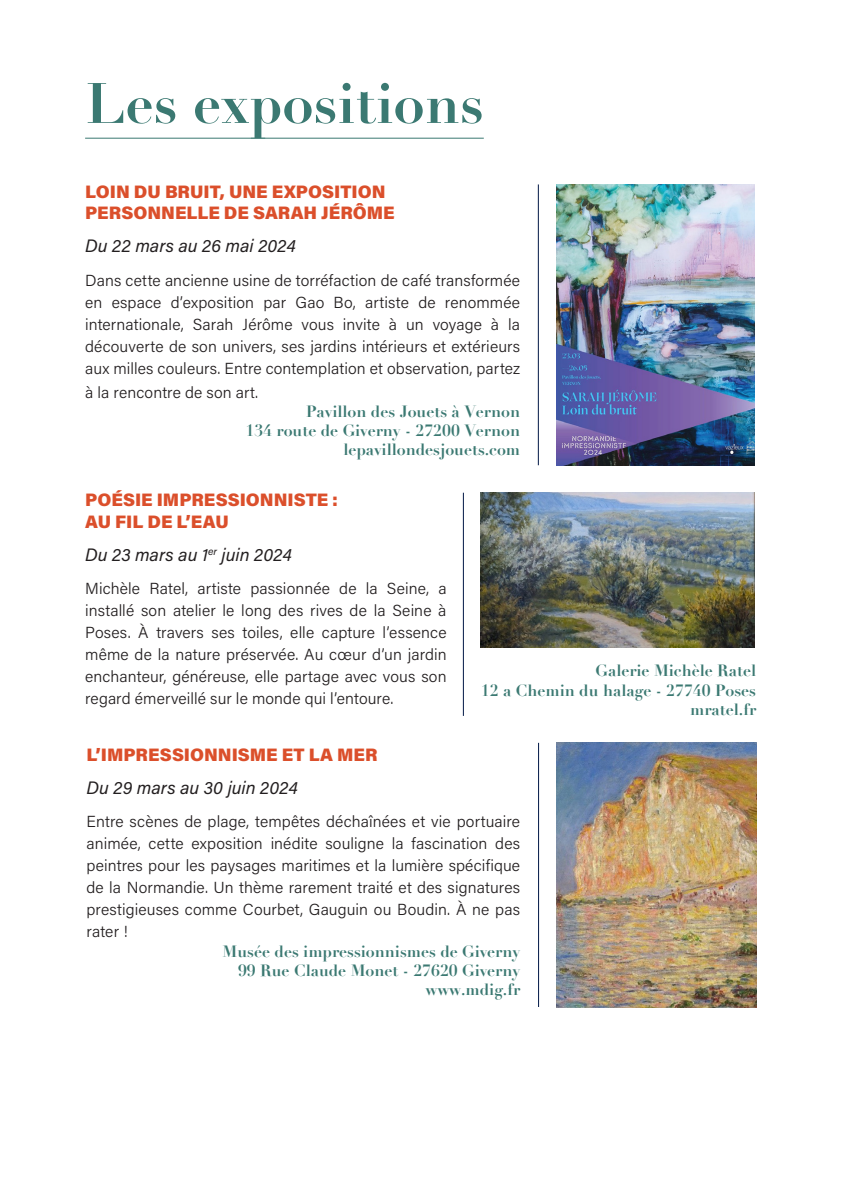
<style>
.page{position:relative;width:853px;height:1189px;background:#fff}
.page>*{position:absolute;margin:0;border:0;box-sizing:border-box;transform-origin:0 0}
.t1{font:700 56px "Didot";color:#3b7972}
.t2{font:900 18px/21.6px "Acumin Pro";color:#db4f2b}
.t3{font:italic 18px "Acumin Pro";color:#231f20}
.t4{font:300 16px/22px "Acumin Pro";letter-spacing:.01em;color:#231f20;text-align:justify}
.t5{font:700 16px "Didot";color:#3b7972}
</style>
<div class="page">
<hr style="left:538px;top:184px;width:1px;height:281px;background:#001745">
<img style="left:556px;top:184px;width:198px;height:281px">
<hr style="left:463px;top:493px;width:1px;height:223px;background:#001745">
<img style="left:480px;top:493px;width:274px;height:154px">
<hr style="left:538px;top:743px;width:1px;height:264px;background:#001745">
<img style="left:556px;top:743px;width:199px;height:264px">
<hr style="left:85px;top:138px;width:398px;height:1px;background:#3b7972">
<p class="t1" style="left:85px;top:68px;width:400px">Les expositions</p>
<p class="t2" style="left:85px;top:180px;width:311px">LOIN DU BRUIT, UNE EXPOSITION<br>PERSONNELLE DE SARAH JÉRÔME</p>
<p class="t3" style="left:85px;top:233px;width:212px">Du 22 mars au 26 mai 2024</p>
<p class="t4" style="left:85px;top:268px;width:436px">Dans cette ancienne usine de torréfaction de café transformée en espace d’exposition par Gao Bo, artiste de renommée internationale, Sarah Jérôme vous invite à un voyage à la découverte de son univers, ses jardins intérieurs et extérieurs aux milles couleurs. Entre contemplation et observation, partez</p>
<p class="t4" style="left:85px;top:380px;width:174px">à la rencontre de son art.</p>
<p class="t5" style="left:306px;top:401px;width:215px">Pavillon des Jouets à Vernon</p>
<p class="t5" style="left:245px;top:420px;width:276px">134 route de Giverny - 27200 Vernon</p>
<p class="t5" style="left:343px;top:439px;width:178px">lepavillondesjouets.com</p>
<p class="t2" style="left:85px;top:488px;width:254px">POÉSIE IMPRESSIONNISTE :<br>AU FIL DE L’EAU</p>
<p class="t3" style="left:85px;top:541px;width:208px">Du 23 mars au 1<sup>er</sup> juin 2024</p>
<p class="t4" style="left:85px;top:576px;width:363px">Michèle Ratel, artiste passionnée de la Seine, a installé son atelier le long des rives de la Seine à Poses. À travers ses toiles, elle capture l’essence même de la nature préservée. Au cœur d’un jardin enchanteur, généreuse, elle partage avec vous son regard émerveillé sur le monde qui l’entoure.</p>
<p class="t5" style="left:595px;top:661px;width:162px">Galerie Michèle Ratel</p>
<p class="t5" style="left:480px;top:680px;width:277px">12 a Chemin du halage - 27740 Poses</p>
<p class="t5" style="left:690px;top:699px;width:67px">mratel.fr</p>
<p class="t2" style="left:86px;top:743px;width:292px">L’IMPRESSIONNISME ET LA MER</p>
<p class="t3" style="left:86px;top:775px;width:213px">Du 29 mars au 30 juin 2024</p>
<p class="t4" style="left:86px;top:810px;width:435px">Entre scènes de plage, tempêtes déchaînées et vie portuaire animée, cette exposition inédite souligne la fascination des peintres pour les paysages maritimes et la lumière spécifique de la Normandie. Un thème rarement traité et des signatures prestigieuses comme Courbet, Gauguin ou Boudin. À ne pas rater !</p>
<p class="t5" style="left:222px;top:941px;width:299px">Musée des impressionnismes de Giverny</p>
<p class="t5" style="left:238px;top:960px;width:283px">99 Rue Claude Monet - 27620 Giverny</p>
<p class="t5" style="left:425px;top:979px;width:96px">www.mdig.fr</p>
</div>
